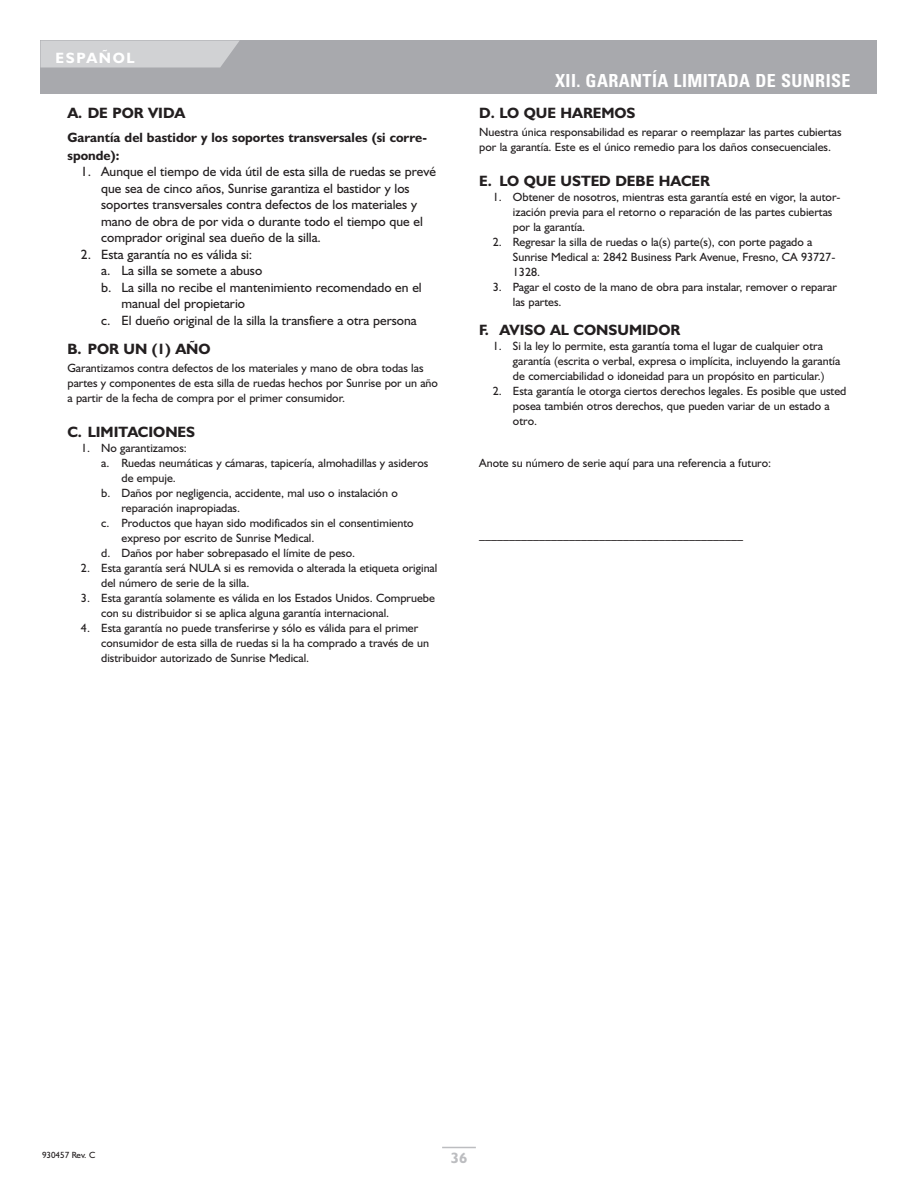
<style>
.page{position:relative;width:918px;height:1188px;background:#fff}
.page>*{position:absolute;margin:0;border:0;box-sizing:border-box;transform-origin:0 0}
.t1{font:700 condensed 18px "Univers";letter-spacing:.02em;color:#fff}
.t2{font:700 15px "Humanist 521 BT";color:#231f20}
.t3{font:700 15px "Humanist 521 BT";letter-spacing:.11em;color:#fff}
.t4{font:700 15px "Humanist 521 BT";color:#bcbdc0}
.t5{font:13.5px/16.5px "Humanist 521 BT";color:#231f20}
.t6{font:700 13.5px/18px "Humanist 521 BT";color:#231f20}
.t7{font:12px/15px "Humanist 521 BT";color:#231f20}
.t8{font:9px "Humanist 521 BT";color:#231f20}
</style>
<div class="page">
<div style="left:40px;top:40px;width:838px;height:54px;background:#a8a9ad"></div>
<svg style="left:40px;top:40px;width:200px;height:28px;background:#cdced0"></svg>
<hr style="left:442px;top:1147px;width:34px;height:1px;background:#bcbdc0">
<p class="t3" style="left:56px;top:52px;width:81px">ESPAÑOL</p>
<p class="t2" style="left:68px;top:108px;width:119px">A. DE POR VIDA</p>
<p class="t6" style="left:67px;top:130px;width:361px">Garantía del bastidor y los soportes transversales (si corre&shy;sponde):</p>
<p class="t5" style="left:101px;top:165px;width:336px;text-indent:-20px">1. Aunque el tiempo de vida útil de esta silla de ruedas se prevé que sea de cinco años, Sunrise garantiza el bastidor y los soportes transversales contra defectos de los materiales y mano de obra de por vida o durante todo el tiempo que el comprador original sea dueño de la silla.</p>
<p class="t5" style="left:81px;top:247px;width:173px">2. Esta garantía no es válida si:</p>
<p class="t5" style="left:101px;top:264px;width:163px">a. La silla se somete a abuso</p>
<p class="t5" style="left:101px;top:280px;width:322px">b. La silla no recibe el mantenimiento recomendado en el</p>
<p class="t5" style="left:121px;top:297px;width:125px">manual del propietario</p>
<p class="t5" style="left:101px;top:313px;width:317px">c. El dueño original de la silla la transfiere a otra persona</p>
<p class="t2" style="left:68px;top:344px;width:145px">B. POR UN (1) AÑO</p>
<p class="t7" style="left:67px;top:362px;width:372px">Garantizamos contra defectos de los materiales y mano de obra todas las partes y componentes de esta silla de ruedas hechos por Sunrise por un año a partir de la fecha de compra por el primer consumidor.</p>
<p class="t2" style="left:68px;top:427px;width:129px">C. LIMITACIONES</p>
<p class="t7" style="left:81px;top:442px;width:107px">1. No garantizamos:</p>
<p class="t7" style="left:101px;top:457px;width:329px">a. Ruedas neumáticas y cámaras, tapicería, almohadillas y asideros</p>
<p class="t7" style="left:122px;top:472px;width:56px">de empuje.</p>
<p class="t7" style="left:101px;top:487px;width:298px">b. Daños por negligencia, accidente, mal uso o instalación o</p>
<p class="t7" style="left:121px;top:502px;width:120px">reparación inapropiadas.</p>
<p class="t7" style="left:101px;top:517px;width:314px">c. Productos que hayan sido modificados sin el consentimiento</p>
<p class="t7" style="left:121px;top:532px;width:195px">expreso por escrito de Sunrise Medical.</p>
<p class="t7" style="left:101px;top:547px;width:256px">d. Daños por haber sobrepasado el límite de peso.</p>
<p class="t7" style="left:101px;top:562px;width:338px;text-indent:-20px">2. Esta garantía será NULA si es removida o alterada la etiqueta original del número de serie de la silla.</p>
<p class="t7" style="left:101px;top:592px;width:335px;text-indent:-20px">3. Esta garantía solamente es válida en los Estados Unidos. Compruebe con su distribuidor si se aplica alguna garantía internacional.</p>
<p class="t7" style="left:101px;top:622px;width:329px;text-indent:-20px">4. Esta garantía no puede transferirse y sólo es válida para el primer consumidor de esta silla de ruedas si la ha comprado a través de un distribuidor autorizado de Sunrise Medical.</p>
<h1 class="t1" style="left:555px;top:74px;width:297px">XII. GARANTÍA LIMITADA DE SUNRISE</h1>
<p class="t2" style="left:479px;top:108px;width:158px">D. LO QUE HAREMOS</p>
<p class="t7" style="left:479px;top:126px;width:364px">Nuestra única responsabilidad es reparar o reemplazar las partes cubiertas por la garantía. Este es el único remedio para los daños consecuenciales.</p>
<p class="t2" style="left:479px;top:176px;width:232px">E. LO QUE USTED DEBE HACER</p>
<p class="t7" style="left:513px;top:191px;width:329px;text-indent:-20px">1. Obtener de nosotros, mientras esta garantía esté en vigor, la autor&shy;ización previa para el retorno o reparación de las partes cubiertas por la garantía.</p>
<p class="t7" style="left:513px;top:236px;width:324px;text-indent:-20px">2. Regresar la silla de ruedas o la(s) parte(s), con porte pagado a<br>Sunrise Medical a: 2842 Business Park Avenue, Fresno, CA 93727-<br>1328.</p>
<p class="t7" style="left:513px;top:281px;width:325px;text-indent:-20px">3. Pagar el costo de la mano de obra para instalar, remover o reparar las partes.</p>
<p class="t2" style="left:479px;top:325px;width:203px">F. AVISO AL CONSUMIDOR</p>
<p class="t7" style="left:513px;top:340px;width:329px;text-indent:-20px">1. Si la ley lo permite, esta garantía toma el lugar de cualquier otra garantía (escrita o verbal, expresa o implícita, incluyendo la garantía de comerciabilidad o idoneidad para un propósito en particular.)</p>
<p class="t7" style="left:513px;top:385px;width:335px;text-indent:-20px">2. Esta garantía le otorga ciertos derechos legales. Es posible que usted posea también otros derechos, que pueden variar de un estado a otro.</p>
<p class="t7" style="left:479px;top:457px;width:294px">Anote su número de serie aquí para una referencia a futuro:</p>
<p class="t7" style="left:479px;top:528px;width:265px">____________________________________________</p>
<p class="t8" style="left:42px;top:1152px;width:55px">930457 Rev. C</p>
<p class="t4" style="left:451px;top:1152px;width:18px">36</p>
</div>
